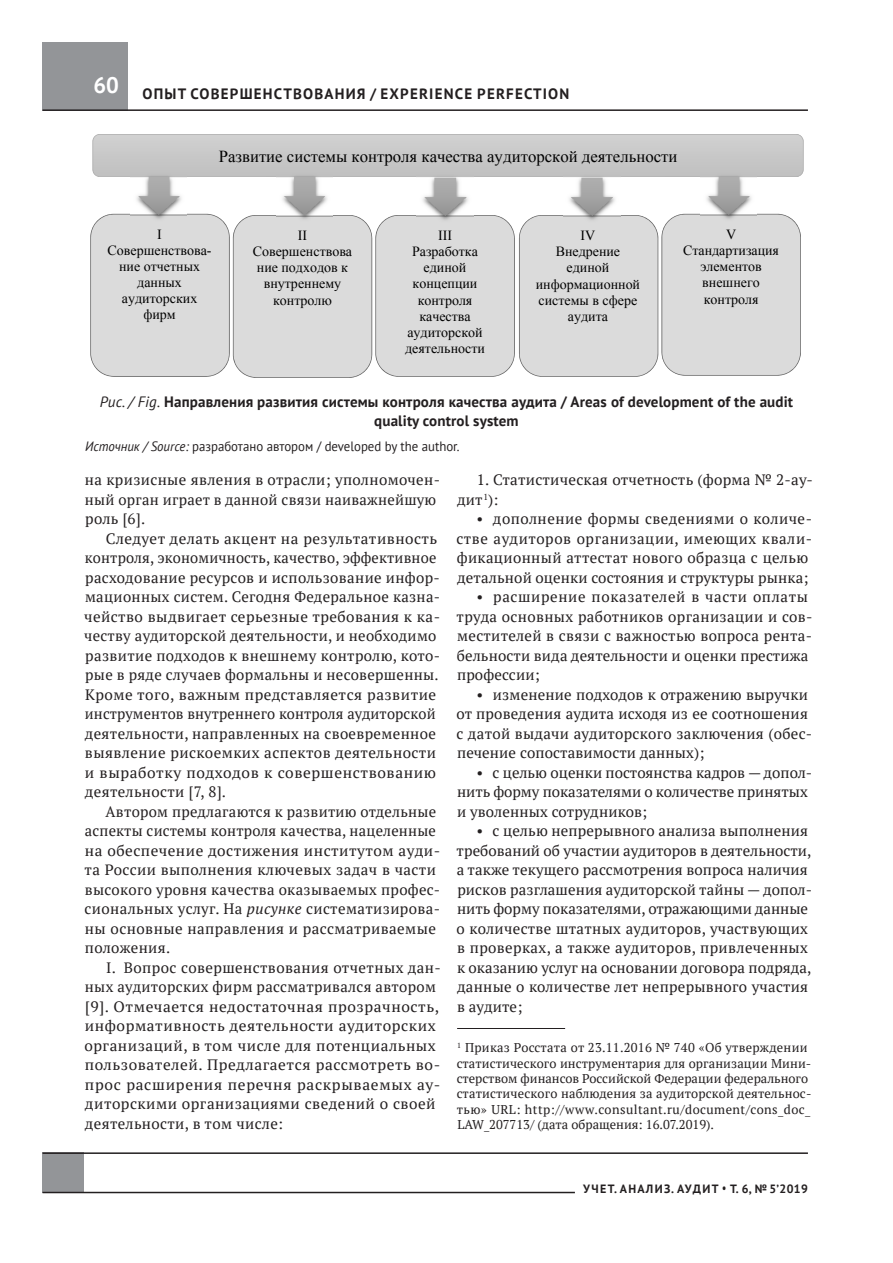
<style>
.page{position:relative;width:893px;height:1263px;background:#fff}
.page>*{position:absolute;margin:0;border:0;box-sizing:border-box;transform-origin:0 0}
.t1{font:700 22.5px "PT Sans";color:#fff}
.t2{font:16.8px "Times New Roman";color:#000}
.t3{font:15px/19.5px "PT Serif";letter-spacing:.02em;color:#231f20}
.t4{font:700 15px/19.5px "PT Sans";letter-spacing:.01em;color:#231f20;text-align:center}
.t5{font:15px/19.5px "PT Serif";color:#231f20}
.t6{font:700 15px "PT Sans";letter-spacing:.08em;color:#231f20}
.t7{font:13.95px/16.2px "Times New Roman";color:#000;text-align:center}
.t8{font:13.5px "PT Sans";color:#231f20;scale:.95 1}
.t9{font:12.75px/15.3px "PT Serif";letter-spacing:.01em;color:#231f20}
.t10{font:700 12px "PT Sans";letter-spacing:.05em;color:#231f20}
.s1{font-style:inherit}
.s2{font-weight:400;font-style:italic}
.s3{font-style:italic}
</style>
<div class="page">
<div style="left:43px;top:1152px;width:41px;height:41px;background:#939598"></div>
<div style="left:43px;top:43px;width:85px;height:68px;background:#939598"></div>
<hr style="left:43px;top:109px;width:765px;height:2px;background:#231f20">
<hr style="left:43px;top:1152px;width:765px;height:2px;background:#231f20">
<hr style="left:43px;top:1192px;width:532px;height:1px;background:#231f20">
<hr style="left:457px;top:1028px;width:108px;height:1px;background:#231f20">
<svg style="left:92px;top:134px;width:712px;height:43px;background:#c7c7c7"></svg>
<div style="left:95px;top:141px;width:706px;height:29px;background:#c8c8c8"></div>
<svg style="left:90px;top:214px;width:711px;height:164px;background:#dbdbdb"></svg>
<div style="left:669px;top:225px;width:125px;height:139px;background:#dbdbdb"></div>
<img style="left:700px;top:171px;width:57px;height:52px">
<img style="left:564px;top:172px;width:56px;height:52px">
<img style="left:276px;top:171px;width:57px;height:52px">
<img style="left:417px;top:172px;width:56px;height:52px">
<img style="left:130px;top:171px;width:57px;height:52px">
<h1 class="t1" style="left:94px;top:70px;width:27px">60</h1>
<p class="t4" style="left:143px;top:84px;width:30px">ОПЫТ</p>
<p class="t6" style="left:191px;top:84px;width:229px">СОВЕРШЕНСТВОВАНИЯ / EXPERIE</p>
<p class="t4" style="left:444px;top:84px;width:53px">NCE PERFE</p>
<p class="t4" style="left:524px;top:84px;width:47px">CTIO N</p>
<p class="t2" style="left:219px;top:144px;width:460px">Развитие системы контроля качества аудиторской деятельности</p>
<p class="t7" style="left:108px;top:226px;width:106px">I<br>Совершенствова&shy;ние отчетных данных аудиторских фирм</p>
<p class="t7" style="left:405px;top:227px;width:81px">III<br>Разработка единой концепции контроля качества аудиторской деятельности</p>
<p class="t7" style="left:253px;top:227px;width:101px">II<br>Совершенствова ние подходов к внутреннему контролю</p>
<p class="t7" style="left:536px;top:227px;width:106px">IV<br>Внедрение единой информационно<span class="s1">й </span>системы в сфере аудита</p>
<p class="t7" style="left:683px;top:226px;width:98px">V<br>Стандартизация элементов внешнего контроля</p>
<p class="t4" style="left:100px;top:392px;width:695px"><span class="s2">Рис. / Fig.</span> Направления развития системы контроля качества аудита / Areas of development of the audit quality control system</p>
<p class="t8" style="left:85px;top:438px;width:396px"><span class="s3">Источник / Source:</span> разработано автором / developed by the author.</p>
<p class="t3" style="left:85px;top:470px;width:357px">на кризисные явления в отрасли; уполномочен&shy;ный орган играет в данной связи наиважнейшую роль [6].</p>
<p class="t3" style="left:84px;top:528px;width:358px;text-indent:22px">Следует делать акцент на результативность контроля, экономичность, качество, эффективное расходование ресурсов и использование инфор&shy;мационных систем. Сегодня Федеральное казна&shy;чейство выдвигает серьезные требования к ка&shy;честву аудиторской деятельности, и необходимо развитие подходов к внешнему контролю, кото&shy;рые в ряде случаев формальны и несовершенны.<br>Кроме того, важным представляется развитие инструментов внутреннего контроля аудиторской деятельности, направленных на своевременное выявление рискоемких аспектов деятельности и выработку подходов к совершенствованию деятельности [7, 8].</p>
<p class="t3" style="left:85px;top:801px;width:357px;text-indent:21px">Автором предлагаются к развитию отдельные аспекты системы контроля качества, нацеленные на обеспечение достижения институтом ауди&shy;та России выполнения ключевых задач в части высокого уровня качества оказываемых профес&shy;сиональных услуг. На <span class="s3">рисунке</span> систематизирова&shy;ны основные направления и рассматриваемые положения.</p>
<p class="t3" style="left:85px;top:957px;width:358px;text-indent:22px">I. Вопрос совершенствования отчетных дан&shy;ных аудиторских фирм рассматривался автором [9]. Отмечается недостаточная прозрачность, информативность деятельности аудиторских организаций, в том числе для потенциальных пользователей. Предлагается рассмотреть во&shy;прос расширения перечня раскрываемых ау&shy;диторскими организациями сведений о своей деятельности, в том числе:</p>
<p class="t3" style="left:457px;top:470px;width:357px;text-indent:20px">1. Статистическая отчетность (форма № 2-ау&shy;дит<sup>1</sup>):</p>
<p class="t3" style="left:457px;top:509px;width:357px;text-indent:20px">• дополнение формы сведениями о количе&shy;стве аудиторов организации, имеющих квали&shy;фикационный аттестат нового образца с целью детальной оценки состояния и структуры рынка;</p>
<p class="t3" style="left:457px;top:587px;width:357px;text-indent:20px">• расширение показателей в части оплаты труда основных работников организации и сов&shy;местителей в связи с важностью вопроса рента&shy;бельности вида деятельности и оценки престижа профессии;</p>
<p class="t3" style="left:457px;top:684px;width:357px;text-indent:20px">• изменение подходов к отражению выручки от проведения аудита исходя из ее соотношения с датой выдачи аудиторского заключения (обес&shy;печение сопоставимости данных);</p>
<p class="t5" style="left:457px;top:762px;width:357px;text-indent:19px">• с целью оценки постоянства кадров — допол&shy;нить форму показателями о количестве принятых и уволенных сотрудников;</p>
<p class="t3" style="left:457px;top:821px;width:357px;text-indent:20px">• с целью непрерывного анализа выполнения требований об участии аудиторов в деятельности, а также текущего рассмотрения вопроса наличия рисков разглашения аудиторской тайны — допол&shy;нить форму показателями, отражающими данные о количестве штатных аудиторов, участвующих в проверках, а также аудиторов, привлеченных к оказанию услуг на основании договора подряда, данные о количестве лет непрерывного участия в аудите;</p>
<p class="t9" style="left:457px;top:1040px;width:356px"><sup>1</sup> Приказ Росстата от 23.11.2016 № 740 «Об утверждении статистического инструментария для организации Мини&shy;стерством финансов Российской Федерации федерального статистического наблюдения за аудиторской деятельнос&shy;тью» URL: http://www.consultant.ru/document/cons_doc_ LAW_207713/ (дата обращения: 16.07.2019).</p>
<p class="t10" style="left:583px;top:1181px;width:55px">Учет. Анализ</p>
<p class="t10" style="left:671px;top:1181px;width:24px">.Ауди</p>
<p class="t10" style="left:712px;top:1181px;width:98px">т • Т. 6, № 5’2019</p>
</div>
